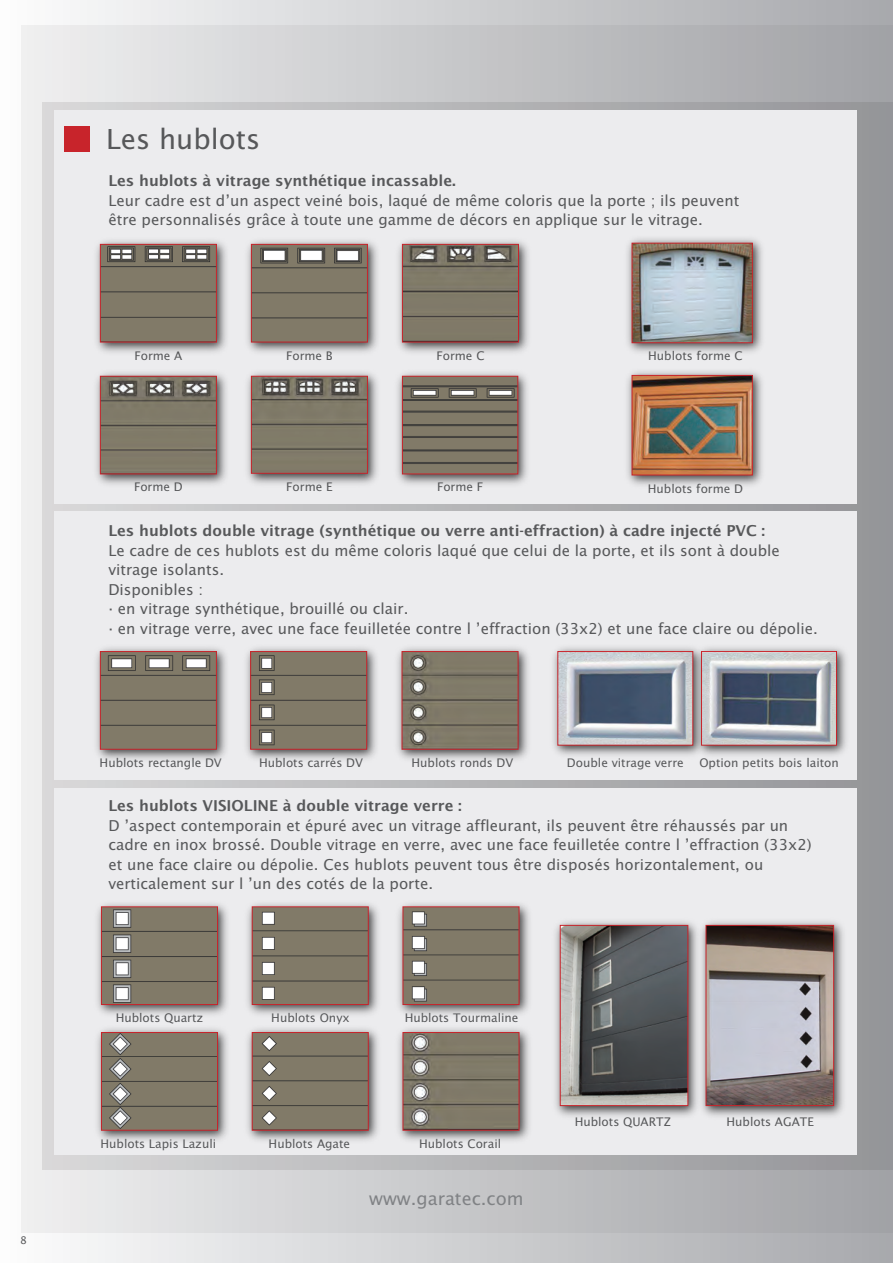
<style>
.page{position:relative;width:893px;height:1263px;background:#fff}
.page>*{position:absolute;margin:0;border:0;box-sizing:border-box;transform-origin:0 0}
.t1{font:27.6px "Lucida Sans";color:#57585a}
.t2{font:18px "Lucida Sans";color:#808285}
.t3{font:15px/19.5px "Lucida Sans";color:#57585a}
.t4{font:600 15px "Lucida Sans";color:#57585a}
.t5{font:11.85px "Lucida Sans";color:#57585a}
.t6{font:10.5px "Lucida Sans";color:#57585a}
.s1{font-family:"Lucida Grande"}
</style>
<div class="page">
<div style="left:0;top:0;width:893px;height:1263px;background:linear-gradient(to right,#fbfcfc,#a7a8ac)"></div>
<div style="left:21px;top:26px;width:872px;height:1207px;background:#231f20;opacity:.05"></div>
<div style="left:54px;top:788px;width:803px;height:367px;background:#ececee"></div>
<div style="left:54px;top:111px;width:803px;height:393px;background:#ececee"></div>
<div style="left:65px;top:127px;width:25px;height:25px;background:#c8242b"></div>
<img style="left:96px;top:240px;width:131px;height:113px">
<img style="left:102px;top:246px;width:113px;height:94px">
<div style="left:100px;top:244px;width:117px;height:98px;border:1px solid #c8242b"></div>
<div style="left:54px;top:511px;width:803px;height:268px;background:#ececee"></div>
<img style="left:96px;top:647px;width:131px;height:113px">
<img style="left:102px;top:653px;width:113px;height:94px">
<div style="left:100px;top:651px;width:117px;height:98px;border:1px solid #c8242b"></div>
<img style="left:246px;top:647px;width:131px;height:113px">
<img style="left:252px;top:653px;width:113px;height:94px">
<div style="left:250px;top:651px;width:117px;height:98px;border:1px solid #c8242b"></div>
<img style="left:397px;top:647px;width:132px;height:113px">
<img style="left:404px;top:653px;width:112px;height:94px">
<div style="left:402px;top:651px;width:116px;height:98px;border:1px solid #c8242b"></div>
<img style="left:553px;top:647px;width:138px;height:109px">
<img style="left:559px;top:653px;width:132px;height:90px">
<div style="left:557px;top:651px;width:136px;height:94px;border:1px solid #c8242b"></div>
<img style="left:691px;top:647px;width:156px;height:109px">
<img style="left:703px;top:653px;width:132px;height:90px">
<div style="left:701px;top:651px;width:136px;height:94px;border:1px solid #c8242b"></div>
<img style="left:247px;top:240px;width:131px;height:113px">
<img style="left:253px;top:246px;width:113px;height:94px">
<div style="left:251px;top:244px;width:117px;height:98px;border:1px solid #c8242b"></div>
<img style="left:398px;top:240px;width:131px;height:113px">
<img style="left:404px;top:246px;width:113px;height:94px">
<div style="left:402px;top:244px;width:117px;height:98px;border:1px solid #c8242b"></div>
<img style="left:627px;top:238px;width:135px;height:115px">
<img style="left:634px;top:245px;width:117px;height:96px">
<div style="left:632px;top:243px;width:121px;height:100px;border:1px solid #c8242b"></div>
<img style="left:627px;top:371px;width:135px;height:115px">
<img style="left:634px;top:377px;width:117px;height:96px">
<div style="left:632px;top:375px;width:121px;height:100px;border:1px solid #c8242b"></div>
<img style="left:96px;top:372px;width:131px;height:113px">
<img style="left:102px;top:378px;width:113px;height:94px">
<div style="left:100px;top:376px;width:117px;height:98px;border:1px solid #c8242b"></div>
<img style="left:247px;top:372px;width:131px;height:112px">
<img style="left:253px;top:378px;width:113px;height:94px">
<div style="left:251px;top:376px;width:117px;height:98px;border:1px solid #c8242b"></div>
<img style="left:397px;top:372px;width:131px;height:113px">
<img style="left:404px;top:378px;width:112px;height:94px">
<div style="left:402px;top:376px;width:116px;height:98px;border:1px solid #c8242b"></div>
<img style="left:97px;top:903px;width:131px;height:112px">
<img style="left:103px;top:908px;width:113px;height:95px">
<div style="left:101px;top:906px;width:117px;height:99px;border:1px solid #c8242b"></div>
<img style="left:97px;top:1028px;width:131px;height:113px">
<img style="left:103px;top:1034px;width:113px;height:94px">
<div style="left:101px;top:1032px;width:117px;height:98px;border:1px solid #c8242b"></div>
<img style="left:247px;top:903px;width:132px;height:112px">
<img style="left:254px;top:908px;width:113px;height:95px">
<div style="left:252px;top:906px;width:117px;height:99px;border:1px solid #c8242b"></div>
<img style="left:247px;top:1028px;width:132px;height:113px">
<img style="left:254px;top:1034px;width:113px;height:94px">
<div style="left:252px;top:1032px;width:117px;height:98px;border:1px solid #c8242b"></div>
<img style="left:398px;top:903px;width:132px;height:112px">
<img style="left:405px;top:908px;width:112px;height:95px">
<div style="left:403px;top:906px;width:116px;height:99px;border:1px solid #c8242b"></div>
<img style="left:398px;top:1028px;width:132px;height:113px">
<img style="left:405px;top:1034px;width:112px;height:94px">
<div style="left:403px;top:1032px;width:116px;height:98px;border:1px solid #c8242b"></div>
<img style="left:555px;top:921px;width:141px;height:196px">
<img style="left:562px;top:927px;width:124px;height:177px">
<div style="left:560px;top:925px;width:128px;height:181px;border:1px solid #c8242b"></div>
<img style="left:696px;top:921px;width:148px;height:196px">
<img style="left:708px;top:927px;width:124px;height:177px">
<div style="left:706px;top:925px;width:128px;height:181px;border:1px solid #c8242b"></div>
<p class="t6" style="left:20px;top:1234px;width:8px">8</p>
<h1 class="t1" style="left:106px;top:124px;width:156px">Les hublots</h1>
<p class="t4" style="left:108px;top:172px;width:349px">Les hublots à vitrage synthétique incassable.</p>
<p class="t3" style="left:108px;top:191px;width:632px">Leur cadre est d’un aspect veiné bois, laqué de même coloris que la porte ; ils peuvent être personnalisés grâce à toute une gamme de décors en applique sur le vitrage.</p>
<p class="t5" style="left:134px;top:348px;width:50px">Forme A</p>
<p class="t5" style="left:286px;top:348px;width:48px">Forme B</p>
<p class="t5" style="left:436px;top:348px;width:50px">Forme C</p>
<p class="t5" style="left:648px;top:349px;width:96px">Hublots forme C</p>
<p class="t5" style="left:134px;top:480px;width:50px">Forme D</p>
<p class="t5" style="left:286px;top:480px;width:48px">Forme E</p>
<p class="t5" style="left:437px;top:480px;width:48px">Forme F</p>
<p class="t5" style="left:648px;top:482px;width:97px">Hublots forme D</p>
<p class="t4" style="left:108px;top:522px;width:658px">Les hublots double vitrage (synthétique ou verre anti-effraction) à cadre injecté PVC :</p>
<p class="t3" style="left:108px;top:541px;width:711px">Le cadre de ces hublots est du même coloris laqué que celui de la porte, et ils sont à double vitrage isolants.<br>Disponibles :<br><span class="s1">·</span> en vitrage synthétique, brouillé ou clair.<br><span class="s1">·</span> en vitrage verre, avec une face feuilletée contre l ’effraction (33x2) et une face claire ou dépolie.</p>
<p class="t5" style="left:100px;top:756px;width:124px">Hublots rectangle DV</p>
<p class="t5" style="left:259px;top:756px;width:105px">Hublots carrés DV</p>
<p class="t5" style="left:411px;top:756px;width:103px">Hublots ronds DV</p>
<p class="t5" style="left:567px;top:756px;width:118px">Double vitrage verre</p>
<p class="t5" style="left:699px;top:756px;width:141px">Option petits bois laiton</p>
<p class="t4" style="left:108px;top:797px;width:355px">Les hublots VISIOLINE à double vitrage verre :</p>
<p class="t3" style="left:108px;top:815px;width:705px">D ’aspect contemporain et épuré avec un vitrage affleurant, ils peuvent être réhaussés par un cadre en inox brossé. Double vitrage en verre, avec une face feuilletée contre l ’effraction (33x2) et une face claire ou dépolie. Ces hublots peuvent tous être disposés horizontalement, ou verticalement sur l ’un des cotés de la porte.</p>
<p class="t5" style="left:116px;top:1011px;width:89px">Hublots Quartz</p>
<p class="t5" style="left:271px;top:1011px;width:80px">Hublots Onyx</p>
<p class="t5" style="left:405px;top:1011px;width:115px">Hublots Tourmaline</p>
<p class="t5" style="left:100px;top:1137px;width:117px">Hublots Lapis Lazuli</p>
<p class="t5" style="left:269px;top:1137px;width:83px">Hublots Agate</p>
<p class="t5" style="left:419px;top:1137px;width:84px">Hublots Corail</p>
<p class="t2" style="left:369px;top:1188px;width:156px">www.garatec.com</p>
<p class="t5" style="left:575px;top:1115px;width:98px">Hublots QUARTZ</p>
<p class="t5" style="left:726px;top:1115px;width:89px">Hublots AGATE</p>
</div>
